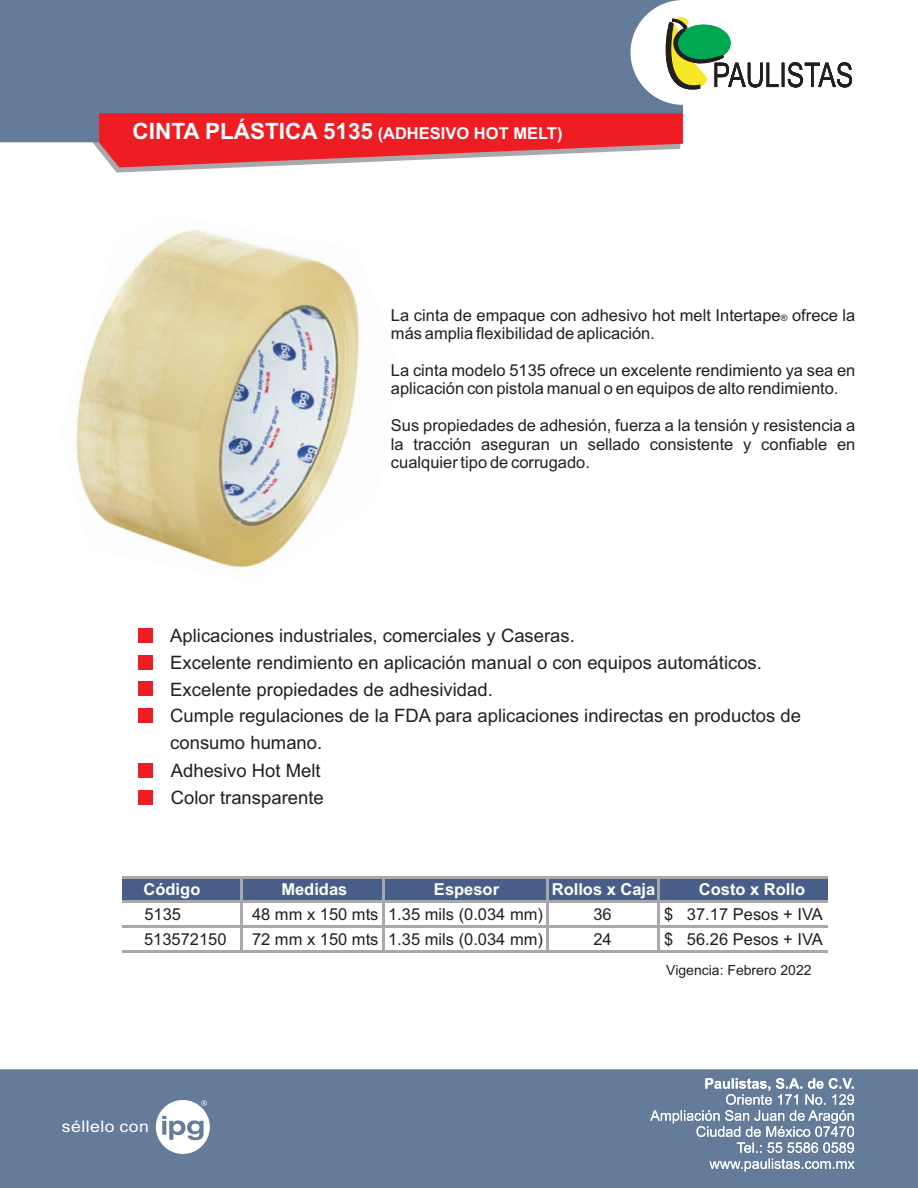
<style>
.page{position:relative;width:918px;height:1188px;background:#fff}
.page>*{position:absolute;margin:0;border:0;box-sizing:border-box;transform-origin:0 0}
.t1{font:700 22.5px "Arial";color:#fff}
.t2{font:18.45px/26.7px "Arial";color:#231f20}
.t3{font:16.5px/24.6px "Arial";color:#231f20}
.t4{font:700 16.5px "Arial";color:#fff}
.t5{font:16.05px "Arial";letter-spacing:.03em;color:#fff;scale:1.1 1}
.t6{font:13.95px "Arial";color:#231f20}
.s1{font-size:16.5px}
.s2{font-size:9px}
</style>
<div class="page">
<svg style="left:40px;top:142px;width:206px;height:31px"></svg>
<svg style="left:43px;top:142px;width:640px;height:25px"></svg>
<svg style="left:0;top:0;width:683px;height:142px;background:#7d6a83"></svg>
<div style="left:631px;top:0;width:104px;height:105px;background:#fff;border-radius:50%"></div>
<svg style="left:665px;top:17px;width:187px;height:73px"></svg>
<div style="left:0;top:1069px;width:918px;height:119px;background:#647b99"></div>
<svg style="left:650px;top:1078px;width:205px;height:94px"></svg>
<img style="left:76px;top:230px;width:284px;height:338px">
<div style="left:138px;top:628px;width:14px;height:15px;background:#ee1d23"></div>
<div style="left:138px;top:681px;width:14px;height:14px;background:#ee1d23"></div>
<div style="left:139px;top:763px;width:14px;height:15px;background:#ee1d23"></div>
<div style="left:139px;top:790px;width:14px;height:15px;background:#ee1d23"></div>
<div style="left:138px;top:708px;width:14px;height:15px;background:#ee1d23"></div>
<div style="left:138px;top:655px;width:14px;height:15px;background:#ee1d23"></div>
<div style="left:122px;top:877px;width:706px;height:23px;background:#485e88"></div>
<hr style="left:122px;top:876px;width:706px;height:2px;background:#a8a9ad">
<hr style="left:122px;top:900px;width:706px;height:3px;background:#a8a9ad">
<hr style="left:122px;top:926px;width:706px;height:2px;background:#a8a9ad">
<hr style="left:122px;top:950px;width:706px;height:3px;background:#a8a9ad">
<hr style="left:240px;top:877px;width:3px;height:75px;background:#a8a9ad">
<hr style="left:382px;top:877px;width:3px;height:75px;background:#a8a9ad">
<hr style="left:546px;top:877px;width:2px;height:75px;background:#a8a9ad">
<hr style="left:658px;top:877px;width:2px;height:75px;background:#a8a9ad">
<svg style="left:156px;top:1100px;width:54px;height:54px"></svg>
<h1 class="t1" style="left:133px;top:122px;width:431px">CINTA PLÁSTICA 5135 <span class="s1">(ADHESIVO HOT MELT)</span></h1>
<p class="t3" style="left:391px;top:307px;width:466px;line-height:18.5px">La cinta de empaque con adhesivo hot melt Intertape<span class="s2">®</span> ofrece la más amplia flexibilidad de aplicación.</p>
<p class="t3" style="left:391px;top:362px;width:466px;line-height:18.5px">La cinta modelo 5135 ofrece un excelente rendimiento ya sea en aplicación con pistola manual o en equipos de alto rendimiento.</p>
<p class="t3" style="left:391px;top:418px;width:466px;line-height:18.5px;text-align:justify">Sus propiedades de adhesión, fuerza a la tensión y resistencia a la tracción aseguran un sellado consistente y confiable en cualquier tipo de corrugado.</p>
<p class="t2" style="left:170px;top:624px;width:632px">Aplicaciones industriales, comerciales y Caseras.<br>Excelente rendimiento en aplicación manual o con equipos automáticos.<br>Excelente propiedades de adhesividad.<br>Cumple regulaciones de la FDA para aplicaciones indirectas en productos de consumo humano.</p>
<p class="t2" style="left:171px;top:759px;width:155px">Adhesivo Hot Melt<br>Color transparente</p>
<p class="t4" style="left:144px;top:883px;width:58px">Código</p>
<p class="t3" style="left:144px;top:903px;width:84px">5135<br>513572150</p>
<p class="t4" style="left:281px;top:883px;width:68px">Medidas</p>
<p class="t3" style="left:252px;top:903px;width:128px">48 mm x 150 mts<br>72 mm x 150 mts</p>
<p class="t4" style="left:434px;top:883px;width:67px">Espesor</p>
<p class="t3" style="left:388px;top:903px;width:156px">1.35 mils (0.034 mm)<br>1.35 mils (0.034 mm)</p>
<p class="t4" style="left:552px;top:883px;width:105px">Rollos x Caja</p>
<p class="t3" style="left:593px;top:903px;width:20px">36<br>24</p>
<p class="t4" style="left:699px;top:883px;width:108px">Costo x Rollo</p>
<p class="t3" style="left:664px;top:903px;width:160px">$ 37.17 Pesos + IVA $ 56.26 Pesos + IVA</p>
<p class="t6" style="left:666px;top:965px;width:147px">Vigencia: Febrero 2022</p>
<p class="t5" style="left:62px;top:1120px;width:81px">séllelo con</p>
</div>
